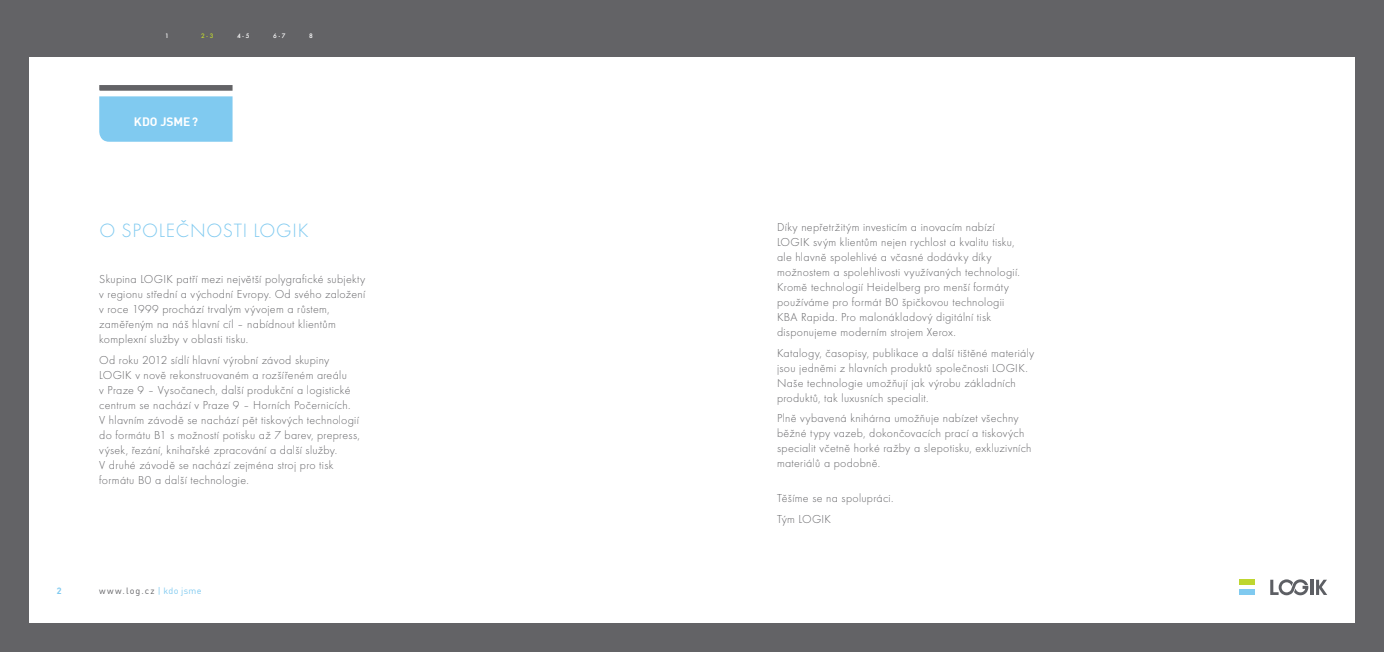
<style>
.page{position:relative;width:1384px;height:652px;background:#fff}
.page>*{position:absolute;margin:0;border:0;box-sizing:border-box;transform-origin:0 0}
.t1{font:20px "Futura TOT Ligh";letter-spacing:.035em;color:#80caf0}
.t2{font:12px/15px "Futura TOT Ligh";letter-spacing:.025em;color:#636366}
.t3{font:700 12px "Adi Haus";color:#fff}
.t4{font:9px "Adi Haus";letter-spacing:.075em;color:#636366}
.t5{font:700 9px "Adi Haus";color:#80caf0}
.t6{font:500 6px "Futura";color:#fff}
.t7{font:500 6px "Futura";color:#bed630}
.s1{color:#80caf0}
</style>
<div class="page">
<svg style="left:1239px;top:589px;width:15px;height:1px"></svg>
<div style="left:1239px;top:580px;width:15px;height:5px;background:#bed630"></div>
<div style="left:1239px;top:590px;width:15px;height:5px;background:#80caf0"></div>
<hr style="left:1310px;top:580px;width:3px;height:15px;background:#5d5f64">
<svg style="left:1316px;top:580px;width:11px;height:15px"></svg>
<svg style="left:1270px;top:579px;width:38px;height:16px"></svg>
<svg style="left:99px;top:85px;width:133px;height:57px;background:#8ac5e3"></svg>
<div style="left:0;top:0;width:28px;height:652px;background:#636366"></div>
<div style="left:1355px;top:0;width:28px;height:652px;background:#636366"></div>
<div style="left:0;top:0;width:1383px;height:57px;background:#636366"></div>
<div style="left:0;top:624px;width:1383px;height:28px;background:#636366"></div>
<p class="t6" style="left:165px;top:32px;width:5px">1</p>
<p class="t7" style="left:201px;top:32px;width:14px">2 - 3</p>
<p class="t6" style="left:237px;top:32px;width:14px">4 - 5</p>
<p class="t6" style="left:273px;top:32px;width:14px">6 - 7</p>
<p class="t6" style="left:309px;top:32px;width:5px">8</p>
<p class="t3" style="left:134px;top:113px;width:66px">KDO JSME?</p>
<h1 class="t1" style="left:99px;top:219px;width:210px">O SPOLEČNOSTI LOGIK</h1>
<p class="t2" style="left:99px;top:272px;width:268px">Skupina LOGIK patří mezi největší polygrafické subjekty v regionu střední a východní Evropy. Od svého založení v roce 1999 prochází trvalým vývojem a růstem, zaměřeným na náš hlavní cíl – nabídnout klientům komplexní služby v oblasti tisku.</p>
<p class="t2" style="left:99px;top:352px;width:262px">Od roku 2012 sídlí hlavní výrobní závod skupiny LOGIK v nově rekonstruovaném a rozšířeném areálu<br>v Praze 9 – Vysočanech, další produkční a logistické centrum se nachází v Praze 9 – Horních Počernicích.<br>V hlavním závodě se nachází pět tiskových technologií do formátu B1 s možností potisku až 7 barev, prepress, výsek, řezání, knihařské zpracování a další služby.<br>V druhé závodě se nachází zejména stroj pro tisk formátu B0 a další technologie.</p>
<p class="t5" style="left:57px;top:585px;width:6px">2</p>
<p class="t4" style="left:99px;top:585px;width:104px">www.log.cz <span class="s1">| kdo jsme</span></p>
<p class="t2" style="left:777px;top:220px;width:244px">Díky nepřetržitým investicím a inovacím nabízí LOGIK svým klientům nejen rychlost a kvalitu tisku, ale hlavně spolehlivé a včasné dodávky díky možnostem a spolehlivosti využívaných technologií.<br>Kromě technologií Heidelberg pro menší formáty používáme pro formát B0 špičkovou technologii KBA Rapida. Pro malonákladový digitální tisk disponujeme moderním strojem Xerox.</p>
<p class="t2" style="left:777px;top:345px;width:259px">Katalogy, časopisy, publikace a další tištěné materiály jsou jedněmi z hlavních produktů společnosti LOGIK.<br>Naše technologie umožňují jak výrobu základních produktů, tak luxusních specialit.</p>
<p class="t2" style="left:777px;top:411px;width:256px">Plně vybavená knihárna umožňuje nabízet všechny běžné typy vazeb, dokončovacích prací a tiskových specialit včetně horké ražby a slepotisku, exkluzivních materiálů a podobně.</p>
<p class="t2" style="left:777px;top:488px;width:118px;line-height:20.7px">Těšíme se na spolupráci.<br>Tým LOGIK</p>
</div>
